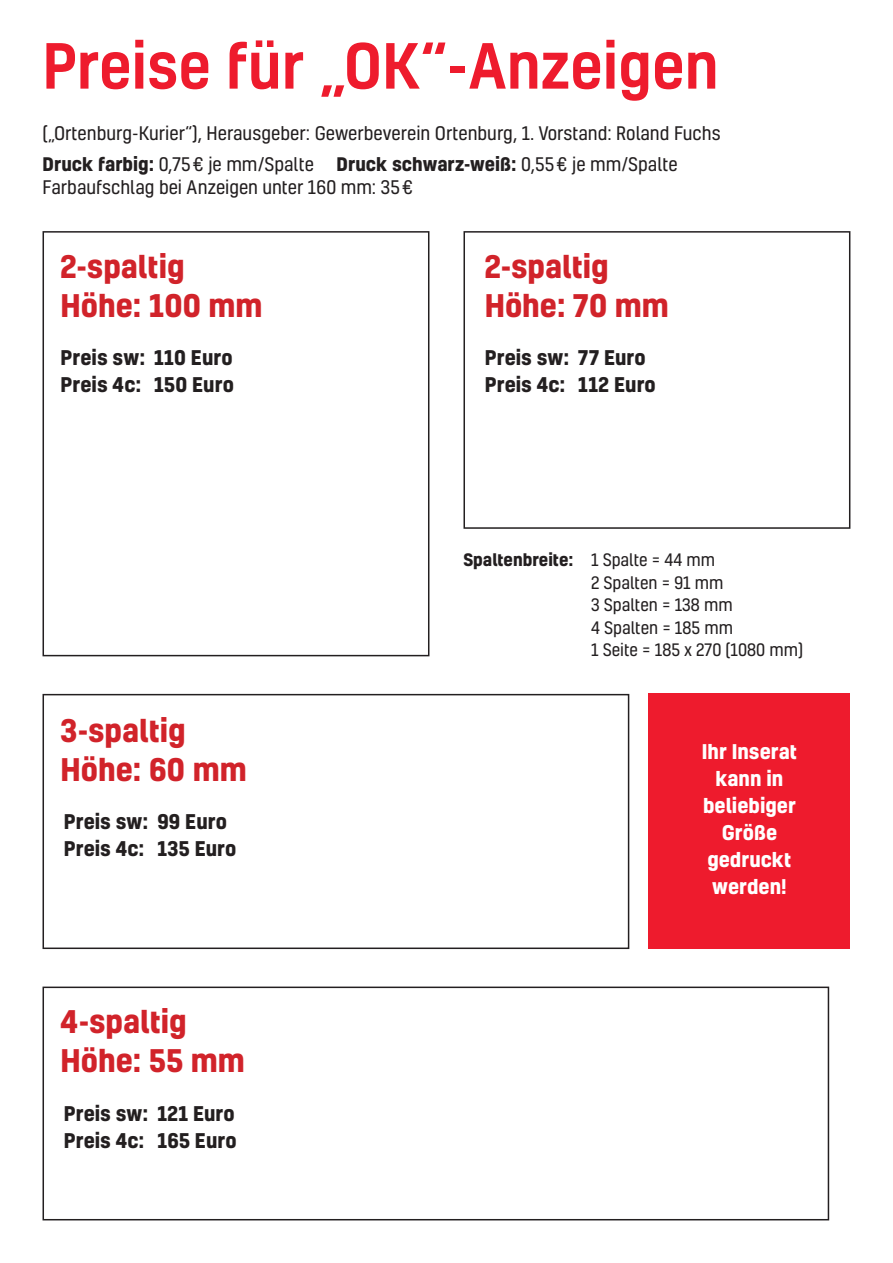
<style>
.page{position:relative;width:893px;height:1263px;background:#fff}
.page>*{position:absolute;margin:0;border:0;box-sizing:border-box;transform-origin:0 0}
.t1{font:500 59.7px "Kelson";color:#ee1b2d}
.t2{font:700 30px/39px "Kelson";color:#d1232a}
.t3{font:700 19.5px/27px "Kelson";letter-spacing:.01em;color:#231f20}
.t4{font:700 19.5px/27px "Kelson";color:#fff;text-align:center}
.t5{font:18px/31px "Kelson";color:#231f20}
.t6{font:16.5px/22.5px "Kelson";color:#231f20}
.s1{font-weight:700}
</style>
<div class="page">
<div style="left:43px;top:986px;width:786px;height:234px;border:2px solid #231f20"></div>
<div style="left:43px;top:231px;width:386px;height:425px;border:2px solid #231f20"></div>
<div style="left:463px;top:231px;width:387px;height:298px;border:2px solid #231f20"></div>
<div style="left:43px;top:694px;width:586px;height:255px;border:2px solid #231f20"></div>
<div style="left:648px;top:694px;width:202px;height:255px;background:#ee1b2d"></div>
<h1 class="t1" style="left:43px;top:25px;width:678px">Preise für „OK“-Anzeigen</h1>
<p class="t5" style="left:43px;top:117px;width:680px">(„Ortenburg-Kurier“), Herausgeber: Gewerbeverein Ortenburg, 1. Vorstand: Roland Fuchs<br><span class="s1">Druck farbig:</span> 0,75€ je mm/Spalte</p>
<p class="t5" style="left:43px;top:153px;width:637px;line-height:22.5px;text-indent:294px"><span class="s1">Druck schwarz-weiß:</span> 0,55€ je mm/Spalte<br>Farbaufschlag bei Anzeigen unter 160 mm: 35€</p>
<h2 class="t2" style="left:61px;top:246px;width:203px">2-spaltig<br>Höhe: 100 mm</h2>
<h2 class="t2" style="left:485px;top:246px;width:186px">2-spaltig<br>Höhe: 70 mm</h2>
<p class="t3" style="left:61px;top:343px;width:175px">Preis sw: 110 Euro<br>Preis 4c: 150 Euro</p>
<p class="t3" style="left:485px;top:343px;width:173px">Preis sw: 77 Euro<br>Preis 4c: 112 Euro</p>
<h2 class="t2" style="left:61px;top:710px;width:188px">3-spaltig<br>Höhe: 60 mm</h2>
<p class="t3" style="left:64px;top:807px;width:174px">Preis sw: 99 Euro<br>Preis 4c: 135 Euro</p>
<h2 class="t2" style="left:61px;top:1001px;width:186px">4-spaltig<br>Höhe: 55 mm</h2>
<p class="t3" style="left:64px;top:1099px;width:174px">Preis sw: 121 Euro<br>Preis 4c: 165 Euro</p>
<p class="t6" style="left:591px;top:548px;width:214px;text-indent:-127px"><span class="s1">Spaltenbreite:</span> 1 Spalte = 44 mm<br>2 Spalten = 91 mm<br>3 Spalten = 138 mm<br>4 Spalten = 185 mm<br>1 Seite = 185 x 270 (1080 mm)</p>
<p class="t4" style="left:702px;top:738px;width:97px">Ihr Inserat kann in beliebiger<br>Größe gedruckt werden!</p>
</div>
